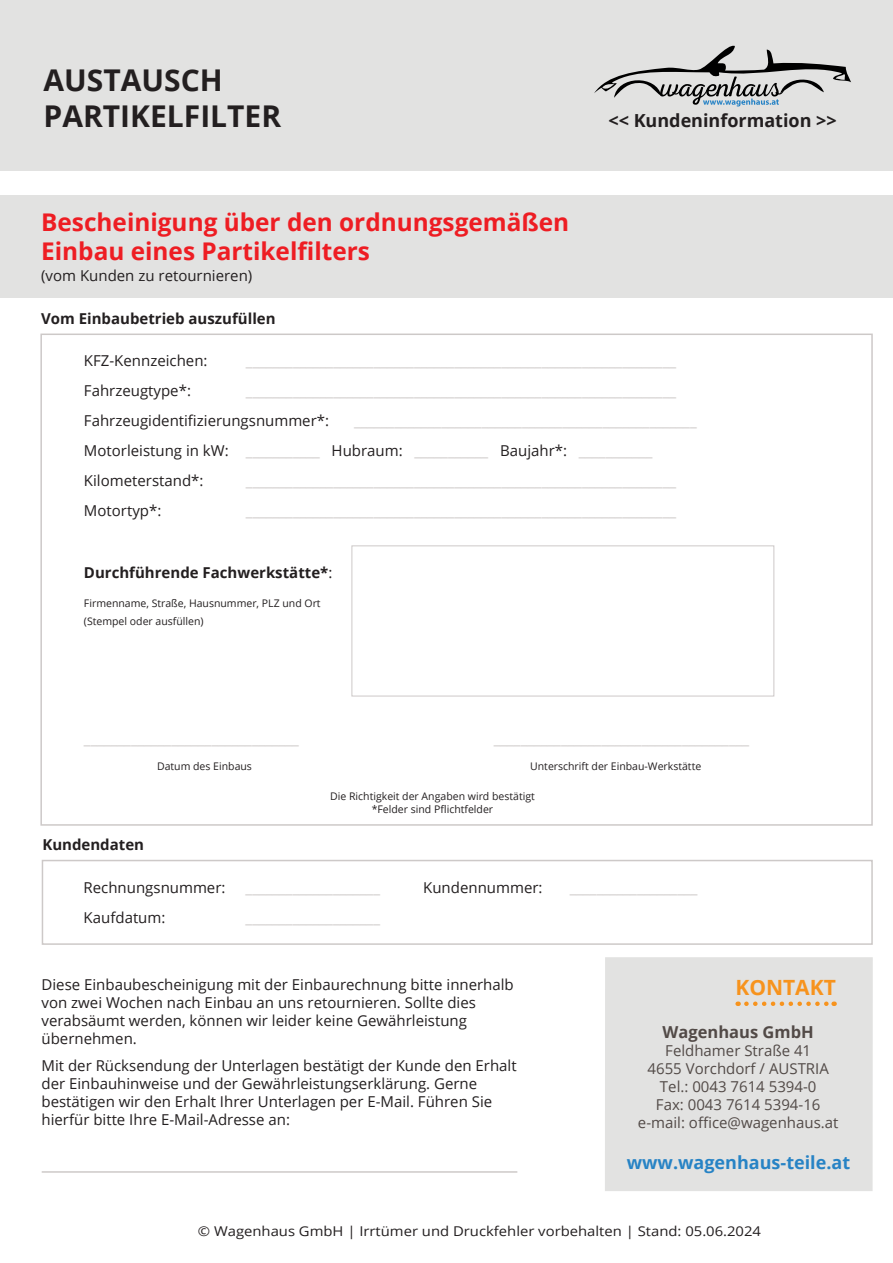
<style>
.page{position:relative;width:893px;height:1263px;background:#fff}
.page>*{position:absolute;margin:0;border:0;box-sizing:border-box;transform-origin:0 0}
.t1{font:700 30px/36px "Open Sans";color:#231f20}
.t2{font:700 24.3px/29.2px "Open Sans";color:#ee1d23}
.t3{font:700 21px "Open Sans";color:#f7931d}
.t4{font:700 18px "Open Sans";color:#2783c5}
.t5{font:700 18px "Open Sans";color:#231f20}
.t6{font:700 16.5px "Open Sans";color:#524a47}
.t7{font:15px/30px "Open Sans";color:#cdc9c8}
.t8{font:15px/18px "Open Sans";color:#231f20}
.t9{font:15px/18px "Open Sans";color:#524a47;text-align:center}
.t10{font:700 15px "Open Sans";color:#231f20}
.t11{font:13.5px "Open Sans";color:#231f20;scale:1.1 1}
.t12{font:10.5px/12.6px "Open Sans";color:#231f20;text-align:center}
.s1{color:#231f20}
.s2{font-weight:400}
</style>
<div class="page">
<div style="left:42px;top:860px;width:831px;height:85px;border:2px solid #cdc9c8"></div>
<div style="left:0;top:195px;width:893px;height:103px;background:#e2e2e1"></div>
<hr style="left:42px;top:1171px;width:475px;height:2px;background:#cdc9c8">
<div style="left:351px;top:545px;width:423px;height:151px;border:1px solid #cdc9c8"></div>
<div style="left:0;top:0;width:893px;height:170px;background:#e2e2e1"></div>
<div style="left:605px;top:957px;width:268px;height:234px;background:#e2e2e1"></div>
<svg style="left:746px;top:1001px;width:89px;height:5px"></svg>
<svg style="left:594px;top:45px;width:257px;height:61px"></svg>
<h1 class="t1" style="left:44px;top:61px;width:239px">AUSTAUSCH<br>PARTIKELFILTER</h1>
<p class="t5" style="left:608px;top:108px;width:230px">&lt;&lt; Kundeninformation &gt;&gt;</p>
<h2 class="t2" style="left:41px;top:207px;width:529px">Bescheinigung über den ordnungsgemäßen<br>Einbau eines Partikelfilters</h2>
<p class="t8" style="left:41px;top:267px;width:213px">(vom Kunden zu retournieren)</p>
<p class="t10" style="left:41px;top:308px;width:236px">Vom Einbaubetrieb auszufüllen</p>
<p class="t8" style="left:84px;top:351px;width:125px">KFZ-Kennzeichen:</p>
<p class="t7" style="left:246px;top:345px;width:432px">________________________________________________________________</p>
<p class="t8" style="left:84px;top:381px;width:109px">Fahrzeugtype*:</p>
<p class="t7" style="left:246px;top:375px;width:432px">________________________________________________________________</p>
<p class="t8" style="left:84px;top:411px;width:247px">Fahrzeugidentifizierungsnummer*:</p>
<p class="t7" style="left:84px;top:405px;width:614px;text-indent:270px">___________________________________________________<br><span class="s1">Motorleistung in kW:</span> ___________ <span class="s1">Hubraum:</span> ___________ <span class="s1">Baujahr*:</span> ___________<br><span class="s1">Kilometerstand*:</span></p>
<p class="t7" style="left:246px;top:465px;width:432px">________________________________________________________________</p>
<p class="t8" style="left:84px;top:501px;width:79px">Motortyp*:</p>
<p class="t7" style="left:246px;top:495px;width:432px">________________________________________________________________</p>
<p class="t10" style="left:84px;top:562px;width:250px">Durchführende Fachwerkstätte*<span class="s2">:</span></p>
<p class="t12" style="left:84px;top:594px;width:238px;line-height:18px;text-align:left">Firmenname, Straße, Hausnummer, PLZ und Ort (Stempel oder ausfüllen)</p>
<p class="t7" style="left:84px;top:723px;width:217px">________________________________</p>
<p class="t7" style="left:494px;top:723px;width:257px">______________________________________</p>
<p class="t12" style="left:157px;top:759px;width:96px">Datum des Einbaus</p>
<p class="t12" style="left:530px;top:759px;width:173px">Unterschrift der Einbau-Werkstätte</p>
<p class="t12" style="left:330px;top:790px;width:206px">Die Richtigkeit der Angaben wird bestätigt *Felder sind Pflichtfelder</p>
<p class="t10" style="left:42px;top:834px;width:103px">Kundendaten</p>
<p class="t8" style="left:84px;top:878px;width:143px">Rechnungsnummer:</p>
<p class="t7" style="left:246px;top:872px;width:136px">____________________</p>
<p class="t8" style="left:423px;top:878px;width:121px">Kundennummer:</p>
<p class="t7" style="left:570px;top:872px;width:129px">___________________</p>
<p class="t8" style="left:84px;top:908px;width:83px">Kaufdatum:</p>
<p class="t7" style="left:246px;top:902px;width:136px">____________________</p>
<p class="t8" style="left:42px;top:975px;width:474px">Diese Einbaubescheinigung mit der Einbaurechnung bitte innerhalb von zwei Wochen nach Einbau an uns retournieren. Sollte dies verabsäumt werden, können wir leider keine Gewährleistung übernehmen.</p>
<p class="t8" style="left:42px;top:1056px;width:477px">Mit der Rücksendung der Unterlagen bestätigt der Kunde den Erhalt der Einbauhinweise und der Gewährleistungserklärung. Gerne bestätigen wir den Erhalt Ihrer Unterlagen per E-Mail. Führen Sie hierfür bitte Ihre E-Mail-Adresse an:</p>
<h3 class="t3" style="left:735px;top:972px;width:102px">KONTAKT</h3>
<p class="t6" style="left:663px;top:1020px;width:153px">Wagenhaus GmbH</p>
<p class="t9" style="left:638px;top:1041px;width:202px">Feldhamer Straße 41<br>4655 Vorchdorf / AUSTRIA<br>Tel.: 0043 7614 5394-0<br>Fax: 0043 7614 5394-16 e-mail: office@wagenhaus.at</p>
<p class="t4" style="left:627px;top:1150px;width:225px">www.wagenhaus-teile.at</p>
<p class="t11" style="left:198px;top:1221px;width:513px">© Wagenhaus GmbH | Irrtümer und Druckfehler vorbehalten | Stand: 05.06.2024</p>
</div>
